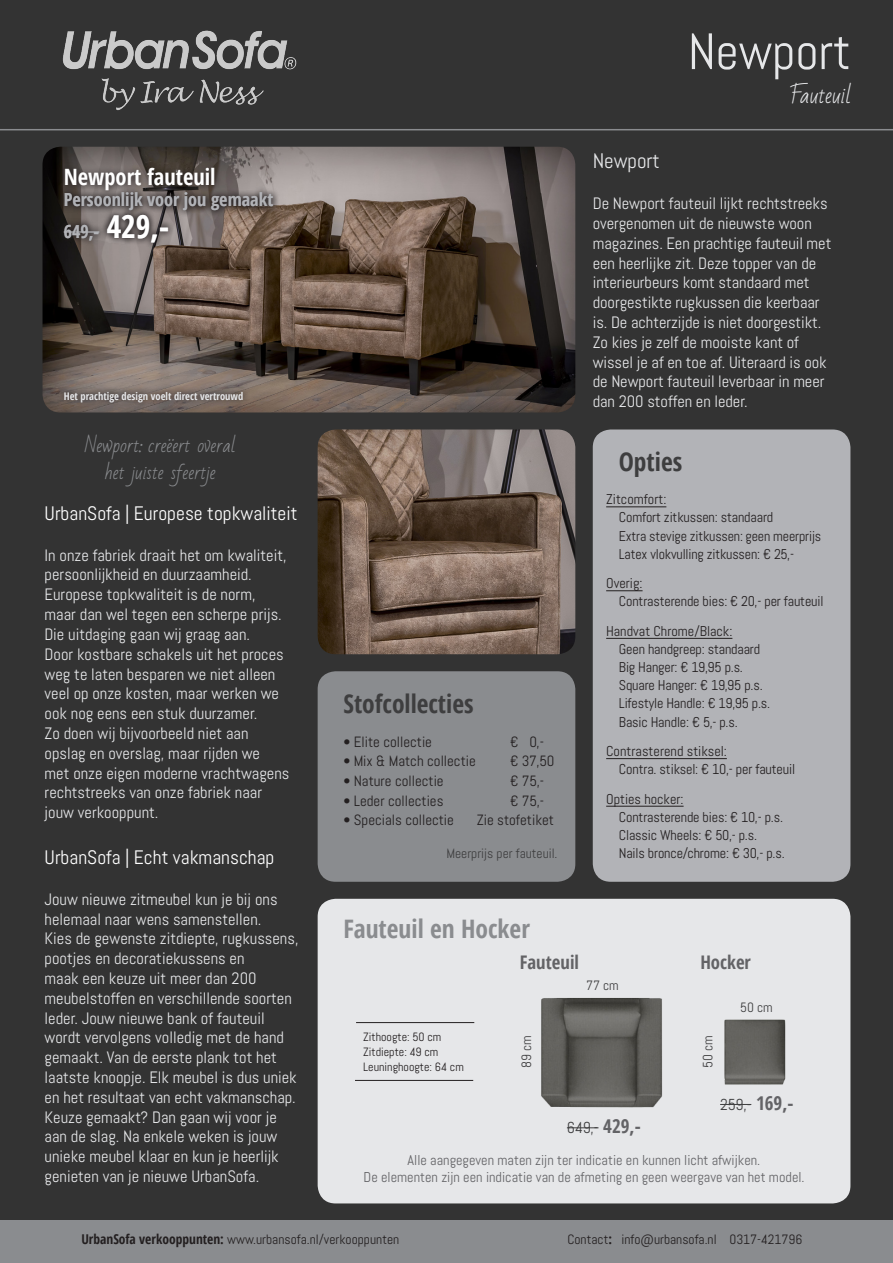
<style>
.page{position:relative;width:893px;height:1263px;background:#333}
.page>*{position:absolute;margin:0;border:0;box-sizing:border-box;transform-origin:0 0}
.t1{font:51px "Abel";color:#e6e7e9}
.t2{font:700 condensed 25.5px "Open Sans";color:#3e3e3f}
.t3{font:700 condensed 25.5px "Open Sans";color:#8a8c8f}
.t4{font:700 condensed 22.5px "Open Sans";color:#fff}
.t5{font:21px "Bad Script";color:#e6e7e9}
.t6{font:21px "Abel";color:#e6e7e9}
.t7{font:19.5px "Abel";color:#fff}
.t8{font:700 condensed 18.75px "Open Sans";color:#636366}
.t9{font:18px/27px "Bad Script";color:#8a8c8f;text-align:center}
.t10{font:700 condensed 18px/31.8px "Open Sans";color:#b2b3b7}
.t11{font:16.5px/19.8px "Abel";color:#e6e7e9}
.t12{font:15.9px "Abel";letter-spacing:-.02em;color:#3e3e3f}
.t13{font:14.85px "Abel";color:#231f20}
.t14{font:14.25px/17.1px "Abel";color:#636366;text-align:center}
.t15{font:14.25px/18.1px "Abel";letter-spacing:-.01em;color:#231f20}
.t16{font:14.1px/18.1px "Abel";letter-spacing:-.01em;color:#231f20}
.t17{font:13.5px "Abel";color:#231f20}
.t18{font:13.5px "Abel";color:#3e3e3f}
.t19{font:12px/15px "Abel";color:#231f20}
.t20{font:700 condensed 10.5px "Open Sans";color:#e6e7e9}
.s1{font-size:31.5px;color:#fff}
.s2{font-family:"Open Sans";font-weight:700;font-stretch:condensed;font-size:19.05px;color:#636366}
.s3{font-family:"Open Sans";font-weight:700;font-stretch:condensed}
</style>
<div class="page">
<img style="left:62px;top:30px;width:235px;height:81px">
<hr style="left:0;top:129px;width:893px;height:1px;background:#8a8c8f">
<img style="left:43px;top:147px;width:532px;height:265px">
<div style="left:0;top:1220px;width:893px;height:43px;background:#8a8c8f"></div>
<div style="left:318px;top:671px;width:257px;height:211px;background:#8a8c8f;border-radius:18px"></div>
<img style="left:318px;top:429px;width:257px;height:225px">
<svg style="left:58px;top:161px;width:164px;height:25px"></svg>
<svg style="left:58px;top:186px;width:222px;height:32px"></svg>
<svg style="left:57px;top:208px;width:118px;height:41px;background:#625b59"></svg>
<hr style="left:64px;top:232px;width:35px;height:1px;background:#b2b3b7">
<div style="left:593px;top:429px;width:257px;height:453px;background:#b2b3b7;border-radius:18px"></div>
<hr style="left:606px;top:507px;width:60px;height:1px;background:#231f20">
<hr style="left:606px;top:590px;width:37px;height:1px;background:#231f20">
<hr style="left:606px;top:638px;width:126px;height:1px;background:#231f20">
<hr style="left:606px;top:758px;width:121px;height:1px;background:#231f20">
<hr style="left:606px;top:806px;width:78px;height:1px;background:#231f20">
<svg style="left:57px;top:385px;width:193px;height:24px;background:#6f645e"></svg>
<div style="left:318px;top:899px;width:532px;height:304px;background:#e6e7e9;border-radius:18px"></div>
<img style="left:724px;top:990px;width:127px;height:126px">
<img style="left:541px;top:998px;width:122px;height:110px">
<hr style="left:567px;top:1127px;width:31px;height:1px;background:#3e3e3f">
<hr style="left:720px;top:1104px;width:31px;height:1px;background:#3e3e3f">
<hr style="left:356px;top:1022px;width:118px;height:1px;background:#231f20">
<hr style="left:355px;top:1080px;width:118px;height:1px;background:#231f20">
<h3 class="t4" style="left:64px;top:162px;width:153px">Newport fauteuil</h3>
<p class="t10" style="left:64px;top:183px;width:211px">Persoonlijk voor jou gemaakt<br>649,- <span class="s1">429,-</span></p>
<p class="t20" style="left:64px;top:389px;width:181px">Het prachtige design voelt direct vertrouwd</p>
<p class="t9" style="left:85px;top:432px;width:152px">Newport: creëert overal het juiste sfeertje</p>
<p class="t7" style="left:45px;top:501px;width:254px">UrbanSofa | Europese topkwaliteit</p>
<p class="t11" style="left:45px;top:545px;width:246px">In onze fabriek draait het om kwaliteit, persoonlijkheid en duurzaamheid.<br>Europese topkwaliteit is de norm, maar dan wel tegen een scherpe prijs.<br>Die uitdaging gaan wij graag aan.<br>Door kostbare schakels uit het proces weg te laten besparen we niet alleen veel op onze kosten, maar werken we ook nog eens een stuk duurzamer.<br>Zo doen wij bijvoorbeeld niet aan opslag en overslag, maar rijden we<br>met onze eigen moderne vrachtwagens rechtstreeks van onze fabriek naar jouw verkooppunt.</p>
<p class="t7" style="left:45px;top:845px;width:231px">UrbanSofa | Echt vakmanschap</p>
<p class="t11" style="left:45px;top:889px;width:255px">Jouw nieuwe zitmeubel kun je bij ons helemaal naar wens samenstellen.<br>Kies de gewenste zitdiepte, rugkussens, pootjes en decoratiekussens en<br>maak een keuze uit meer dan 200 meubelstoffen en verschillende soorten leder. Jouw nieuwe bank of fauteuil wordt vervolgens volledig met de hand gemaakt. Van de eerste plank tot het laatste knoopje. Elk meubel is dus uniek en het resultaat van echt vakmanschap.<br>Keuze gemaakt? Dan gaan wij voor je aan de slag. Na enkele weken is jouw unieke meubel klaar en kun je heerlijk genieten van je nieuwe UrbanSofa.</p>
<h1 class="t1" style="left:688px;top:19px;width:165px">Newport</h1>
<p class="t5" style="left:791px;top:83px;width:62px">Fauteuil</p>
<h2 class="t2" style="left:343px;top:686px;width:132px">Stofcollecties</h2>
<p class="t13" style="left:343px;top:732px;width:90px">• Elite collectie</p>
<p class="t13" style="left:510px;top:732px;width:36px">€ 0,-</p>
<p class="t13" style="left:343px;top:752px;width:134px">• Mix &amp; Match collectie</p>
<p class="t13" style="left:510px;top:752px;width:46px">€ 37,50</p>
<p class="t13" style="left:343px;top:771px;width:102px">• Nature collectie</p>
<p class="t13" style="left:510px;top:771px;width:36px">€ 75,-</p>
<p class="t13" style="left:343px;top:791px;width:101px">• Leder collecties</p>
<p class="t13" style="left:510px;top:791px;width:36px">€ 75,-</p>
<p class="t13" style="left:343px;top:811px;width:112px">• Specials collectie</p>
<p class="t13" style="left:477px;top:811px;width:79px">Zie stofetiket</p>
<p class="t18" style="left:446px;top:845px;width:112px">Meerprijs per fauteuil.</p>
<h2 class="t3" style="left:343px;top:910px;width:188px">Fauteuil en Hocker</h2>
<p class="t6" style="left:593px;top:148px;width:69px">Newport</p>
<p class="t11" style="left:593px;top:194px;width:240px">De Newport fauteuil lijkt rechtstreeks overgenomen uit de nieuwste woon magazines. Een prachtige fauteuil met een heerlijke zit. Deze topper van de interieurbeurs komt standaard met doorgestikte rugkussen die keerbaar is. De achterzijde is niet doorgestikt.<br>Zo kies je zelf de mooiste kant of wissel je af en toe af. Uiteraard is ook de Newport fauteuil leverbaar in meer dan 200 stoffen en leder.</p>
<h2 class="t2" style="left:619px;top:444px;width:65px">Opties</h2>
<p class="t16" style="left:619px;top:490px;width:204px;text-indent:-13px">Zitcomfort:<br>Comfort zitkussen: standaard<br>Extra stevige zitkussen: geen meerprijs<br>Latex vlokvulling zitkussen: € 25,-</p>
<p class="t16" style="left:619px;top:574px;width:206px;text-indent:-13px">Overig:<br>Contrasterende bies: € 20,- per fauteuil</p>
<p class="t16" style="left:619px;top:622px;width:153px;text-indent:-13px">Handvat Chrome/Black:<br>Geen handgreep: standaard<br>Big Hanger: € 19,95 p.s.<br>Square Hanger: € 19,95 p.s.<br>Lifestyle Handle: € 19,95 p.s.<br>Basic Handle: € 5,- p.s.</p>
<p class="t15" style="left:619px;top:742px;width:178px;text-indent:-13px">Contrasterend stiksel:<br>Contra. stiksel: € 10,- per fauteuil</p>
<p class="t16" style="left:619px;top:790px;width:167px;text-indent:-13px">Opties hocker:<br>Contrasterende bies: € 10,- p.s.<br>Classic Wheels: € 50,- p.s.<br>Nails bronce/chrome: € 30,- p.s.</p>
<p class="t8" style="left:520px;top:949px;width:61px">Fauteuil</p>
<p class="t8" style="left:700px;top:949px;width:52px">Hocker</p>
<p class="t19" style="left:363px;top:1029px;width:102px">Zithoogte: 50 cm<br>Zitdiepte: 49 cm<br>Leuninghoogte: 64 cm</p>
<p class="t18" style="left:586px;top:976px;width:34px">77 cm</p>
<p class="t18" style="left:518px;top:1068px;width:34px;rotate:-90deg">89 cm</p>
<p class="t18" style="left:699px;top:1068px;width:34px;rotate:-90deg">50 cm</p>
<p class="t18" style="left:740px;top:998px;width:34px">50 cm</p>
<p class="t12" style="left:567px;top:1117px;width:75px">649,- <span class="s2">429,-</span></p>
<p class="t12" style="left:720px;top:1094px;width:75px">259,- <span class="s2">169,-</span></p>
<p class="t14" style="left:364px;top:1152px;width:442px">Alle aangegeven maten zijn ter indicatie en kunnen licht afwijken.<br>De elementen zijn een indicatie van de afmeting en geen weergave van het model.</p>
<p class="t17" style="left:81px;top:1230px;width:319px"><span class="s3">UrbanSofa verkooppunten:</span> www.urbansofa.nl/verkooppunten</p>
<p class="t17" style="left:567px;top:1230px;width:236px">Contact<span class="s3">:</span> info@urbansofa.nl 0317-421796</p>
</div>
